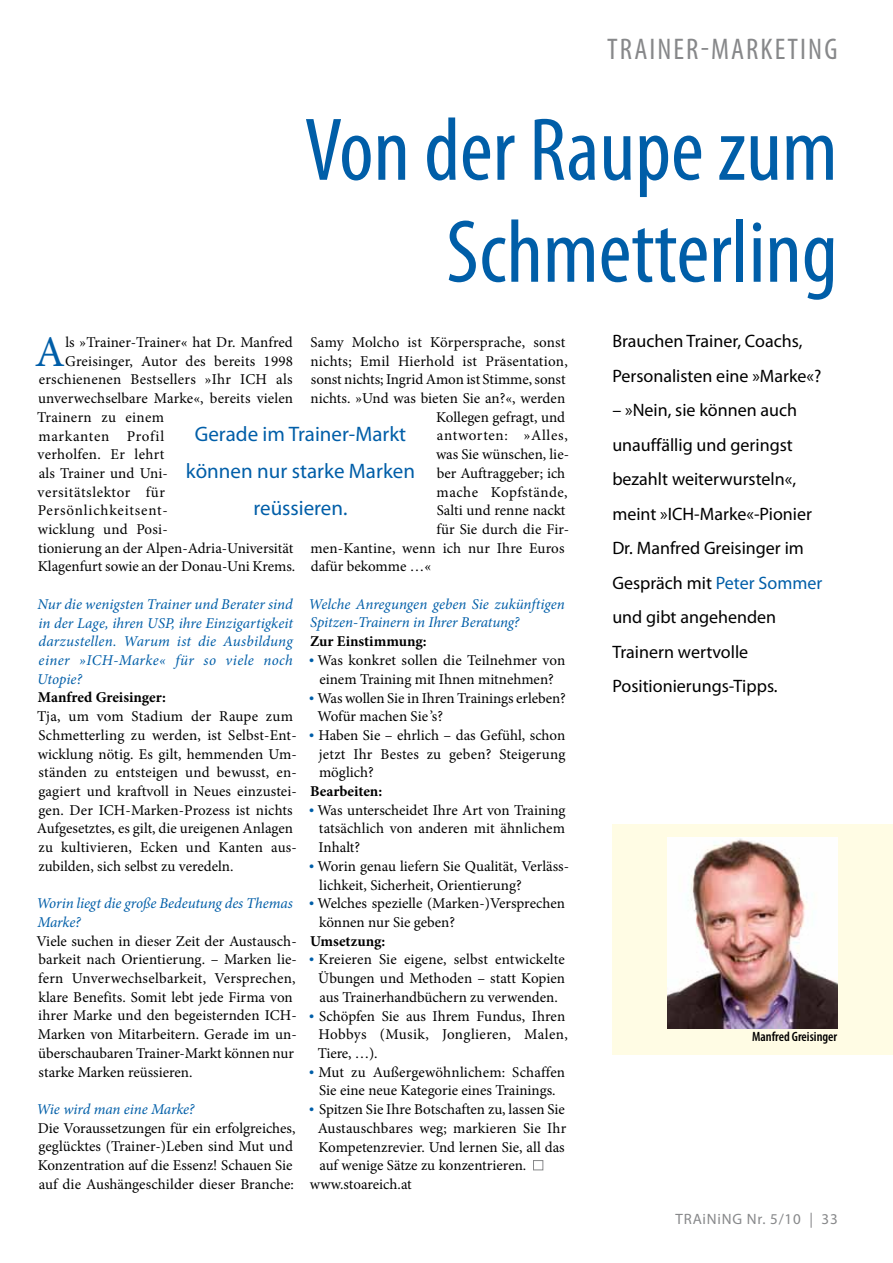
<style>
.page{position:relative;width:893px;height:1263px;background:#fff}
.page>*{position:absolute;margin:0;border:0;box-sizing:border-box;transform-origin:0 0}
.t1{font:condensed 90px/102px "Myriad Pro";color:#005ea8;text-align:right}
.t2{font:43.8px "Minion Pro";color:#005ea8}
.t3{font:condensed 30px "Myriad Pro";letter-spacing:.07em;color:#87888a}
.t4{font:21px/37.3px "Myriad Pro";color:#005ea8;text-align:center}
.t5{font:18px/34.5px "Myriad Pro";color:#000}
.t6{font:15px/18.8px "Minion Pro";color:#000}
.t7{font:italic 15px/18.8px "Minion Pro";color:#005ea8}
.t8{font:15px "Minion Pro";letter-spacing:.02em;color:#000}
.t9{font:700 15px "Minion Pro";color:#000}
.t10{font:15px "Minion Pro";letter-spacing:.045em;color:#000}
.t11{font:15px "Minion Pro";letter-spacing:.055em;color:#000}
.t12{font:15px "Myriad Pro";letter-spacing:.05em;color:#87888a}
.t13{font:15px "Minion Pro";letter-spacing:.04em;color:#000}
.t14{font:15px "Minion Pro";letter-spacing:.03em;color:#000}
.t15{font:600 condensed 13.5px "Myriad Pro";color:#000}
.s1{font-family:"Myriad Pro";font-size:18px;color:#005ea8}
.s2{color:#005ea8}
</style>
<div class="page">
<div style="left:612px;top:824px;width:281px;height:231px;background:#fffce4"></div>
<div style="left:533px;top:1160px;width:10px;height:10px;border:1px solid #87888a"></div>
<img style="left:667px;top:837px;width:170px;height:191px">
<h3 class="t3" style="left:607px;top:31px;width:232px">Trainer-Marketing</h3>
<h1 class="t1" style="left:304px;top:98px;width:535px">Von der Raupe zum<br>Schmetterling</h1>
<p class="t6" style="left:311px;top:333px;width:256px">Samy Molcho ist Körpersprache, sonst</p>
<p class="t8" style="left:310px;top:351px;width:259px">nichts; Emil Hierhold ist Präsentation,</p>
<p class="t6" style="left:311px;top:370px;width:256px">sonst nichts; Ingrid Amon ist Stimme, sonst</p>
<p class="t6" style="left:310px;top:389px;width:256px">nichts. »Und was bieten Sie an?«, werden</p>
<p class="t6" style="left:436px;top:408px;width:131px">Kollegen gefragt, und</p>
<p class="t10" style="left:437px;top:425px;width:132px">antworten: »Alles,</p>
<p class="t6" style="left:436px;top:445px;width:133px">was Sie wünschen, lie-</p>
<p class="t6" style="left:437px;top:464px;width:130px">ber Auftraggeber; ich</p>
<p class="t14" style="left:437px;top:482px;width:133px">mache Kopfstände,</p>
<p class="t6" style="left:437px;top:501px;width:130px">Salti und renne nackt</p>
<p class="t6" style="left:436px;top:520px;width:132px">für Sie durch die Fir-</p>
<p class="t6" style="left:310px;top:538px;width:256px">men-Kantine, wenn ich nur Ihre Euros</p>
<p class="t6" style="left:311px;top:557px;width:122px">dafür bekomme …«</p>
<p class="t7" style="left:309px;top:594px;width:258px">Welche Anregungen geben Sie zukünftigen<br>Spitzen-Trainern in Ihrer Beratung?</p>
<p class="t9" style="left:310px;top:631px;width:118px">Zur Einstimmung:</p>
<p class="t6" style="left:309px;top:651px;width:258px;text-align:center"><span class="s1">•</span> Was konkret sollen die Teilnehmer von einem Training mit Ihnen mitnehmen?</p>
<p class="t6" style="left:318px;top:688px;width:250px;text-indent:-8px"><span class="s1">•</span> Was wollen Sie in Ihren Trainings erleben?<br>Wofür machen Sie ’s?</p>
<p class="t6" style="left:319px;top:726px;width:248px;text-align:justify;text-indent:-10px"><span class="s1">•</span> Haben Sie – ehrlich – das Gefühl, schon jetzt Ihr Bestes zu geben? Steigerung möglich?</p>
<p class="t9" style="left:310px;top:781px;width:74px">Bearbeiten:</p>
<p class="t6" style="left:319px;top:801px;width:248px;text-align:justify;text-indent:-9px"><span class="s1">•</span> Was unterscheidet Ihre Art von Training tatsächlich von anderen mit ähnlichem Inhalt?</p>
<p class="t6" style="left:319px;top:857px;width:250px;text-indent:-10px"><span class="s1">•</span> Worin genau liefern Sie Qualität, Verläss&shy;lichkeit, Sicherheit, Orientierung?</p>
<p class="t6" style="left:319px;top:894px;width:247px;text-indent:-10px"><span class="s1">•</span> Welches spezielle (Marken-)Versprechen können nur Sie geben?</p>
<p class="t9" style="left:310px;top:930px;width:77px">Umsetzung:</p>
<p class="t6" style="left:318px;top:950px;width:248px;text-align:justify;text-indent:-9px"><span class="s1">•</span> Kreieren Sie eigene, selbst entwickelte Übungen und Methoden – statt Kopien aus Trainerhandbüchern zu verwenden.</p>
<p class="t6" style="left:318px;top:1006px;width:252px;text-indent:-9px"><span class="s1">•</span> Schöpfen Sie aus Ihrem Fundus, Ihren<br>Hobbys (Musik, Jonglieren, Malen,<br>Tiere, …).</p>
<p class="t6" style="left:309px;top:1063px;width:257px;text-align:center"><span class="s1">•</span> Mut zu Außergewöhnlichem: Schaffen<br>Sie eine neue Kategorie eines Trainings.</p>
<p class="t6" style="left:309px;top:1100px;width:257px"><span class="s1">•</span> Spitzen Sie Ihre Botschaften zu, lassen Sie</p>
<p class="t6" style="left:318px;top:1119px;width:250px">Austauschbares weg; markieren Sie Ihr</p>
<p class="t6" style="left:318px;top:1137px;width:248px">Kompetenzrevier. Und lernen Sie, all das</p>
<p class="t6" style="left:319px;top:1156px;width:208px">auf wenige Sätze zu konzentrieren.</p>
<p class="t6" style="left:310px;top:1175px;width:103px">www.stoareich.at</p>
<h2 class="t2" style="left:35px;top:322px;width:32px">A</h2>
<p class="t6" style="left:65px;top:333px;width:229px">ls »Trainer-Trainer« hat Dr. Manfred</p>
<p class="t6" style="left:65px;top:352px;width:229px">Greisinger, Autor des bereits 1998</p>
<p class="t8" style="left:39px;top:370px;width:255px">erschienenen Bestsellers »Ihr ICH als</p>
<p class="t6" style="left:38px;top:389px;width:256px">unverwechselbare Marke«, bereits vielen</p>
<p class="t8" style="left:37px;top:407px;width:128px">Trainern zu einem</p>
<p class="t10" style="left:38px;top:426px;width:127px">markanten Profil</p>
<p class="t8" style="left:38px;top:444px;width:128px">verholfen. Er lehrt</p>
<p class="t6" style="left:39px;top:464px;width:129px">als Trainer und Uni-</p>
<p class="t13" style="left:38px;top:482px;width:129px">versitätslektor für</p>
<p class="t11" style="left:38px;top:500px;width:130px">Persönlichkeitsent-</p>
<p class="t6" style="left:38px;top:520px;width:130px">wicklung und Posi-</p>
<p class="t6" style="left:38px;top:539px;width:257px">tionierung an der Alpen-Adria-Universität</p>
<p class="t6" style="left:38px;top:557px;width:259px">Klagenfurt sowie an der Donau-Uni Krems.</p>
<p class="t7" style="left:37px;top:595px;width:257px;text-align:justify">Nur die wenigsten Trainer und Berater sind in der Lage, ihren USP, ihre Einzigartigkeit darzustellen. Warum ist die Ausbildung einer »ICH-Marke« für so viele noch Utopie?</p>
<p class="t9" style="left:38px;top:687px;width:130px">Manfred Greisinger:</p>
<p class="t6" style="left:37px;top:707px;width:260px">Tja, um vom Stadium der Raupe zum Schmetterling zu werden, ist Selbst-Ent&shy;wicklung nötig. Es gilt, hemmenden Um&shy;ständen zu entsteigen und bewusst, en&shy;gagiert und kraftvoll in Neues einzustei&shy;gen. Der ICH-Marken-Prozess ist nichts Aufgesetztes, es gilt, die ureigenen Anlagen zu kultivieren, Ecken und Kanten aus&shy;zubilden, sich selbst zu veredeln.</p>
<p class="t7" style="left:36px;top:894px;width:258px">Worin liegt die große Bedeutung des Themas<br>Marke?</p>
<p class="t6" style="left:36px;top:931px;width:262px">Viele suchen in dieser Zeit der Austausch&shy;barkeit nach Orientierung. – Marken lie&shy;fern Unverwechselbarkeit, Versprechen, klare Benefits. Somit lebt jede Firma von ihrer Marke und den begeisternden ICH-Marken von Mitarbeitern. Gerade im un&shy;überschaubaren Trainer-Markt können nur starke Marken reüssieren.</p>
<p class="t7" style="left:36px;top:1100px;width:160px">Wie wird man eine Marke?</p>
<p class="t6" style="left:38px;top:1118px;width:259px">Die Voraussetzungen für ein erfolgreiches, geglücktes (Trainer-)Leben sind Mut und Konzentration auf die Essenz! Schauen Sie auf die Aushängeschilder dieser Branche:</p>
<h3 class="t4" style="left:186px;top:414px;width:231px">Gerade im Trainer-Markt können nur starke Marken reüssieren.</h3>
<p class="t5" style="left:612px;top:323px;width:211px">Brauchen Trainer, Coachs,<br>Personalisten eine »Marke«?</p>
<p class="t5" style="left:612px;top:392px;width:211px">– »Nein, sie können auch unauffällig und geringst bezahlt weiterwursteln«, meint »ICH-Marke«-Pionier<br>Dr. Manfred Greisinger im<br>Gespräch mit <span class="s2">Peter Sommer </span>und gibt angehenden<br>Trainern wertvolle<br>Positionierungs-Tipps.</p>
<p class="t15" style="left:752px;top:1028px;width:87px">Manfred Greisinger</p>
<p class="t12" style="left:676px;top:1210px;width:164px">TRAiNiNG Nr. 5/10 | 33</p>
</div>
